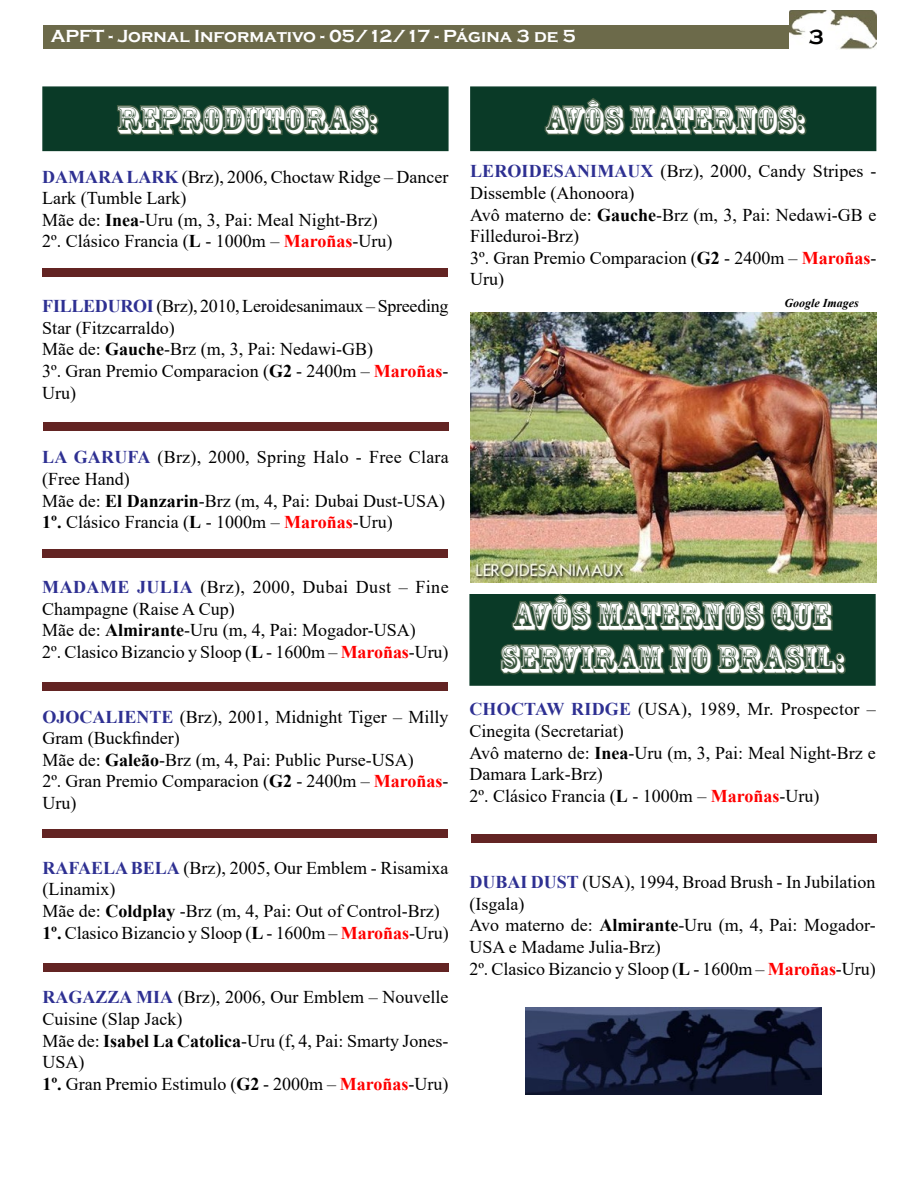
<style>
.page{position:relative;width:918px;height:1188px;background:#fff}
.page>*{position:absolute;margin:0;border:0;box-sizing:border-box;transform-origin:0 0}
.t1{font:36px/43.2px "Rosewood Std";color:#fff;text-align:center}
.t2{font:700 21px "Copperplate Gothic";color:#000}
.t3{font:18px/21.6px "Times New Roman";color:#000}
.t4{font:700 18px "Copperplate Gothic";color:#fff}
.t5{font:italic 700 12px "Times New Roman";color:#000}
.s1{font-weight:700;color:#2e3092}
.s2{font-weight:700}
.s3{font-weight:700;color:#f00}
</style>
<div class="page">
<div style="left:43px;top:26px;width:746px;height:23px;background:#6c6a4a"></div>
<img style="left:789px;top:10px;width:87px;height:40px">
<div style="left:469px;top:594px;width:407px;height:92px;background:#0a3a27;border:2px solid #0a3a27"></div>
<svg style="left:498px;top:593px;width:349px;height:93px"></svg>
<div style="left:42px;top:268px;width:406px;height:9px;background:#632423"></div>
<div style="left:43px;top:422px;width:406px;height:9px;background:#632423"></div>
<div style="left:42px;top:86px;width:407px;height:65px;background:#0a3a27;border:2px solid #0a3a27"></div>
<svg style="left:115px;top:86px;width:265px;height:66px"></svg>
<div style="left:42px;top:549px;width:406px;height:9px;background:#632423"></div>
<div style="left:43px;top:682px;width:405px;height:9px;background:#632423"></div>
<div style="left:42px;top:829px;width:406px;height:9px;background:#632423"></div>
<div style="left:43px;top:963px;width:406px;height:9px;background:#632423"></div>
<div style="left:470px;top:86px;width:406px;height:65px;background:#0a3a27;border:2px solid #0a3a27"></div>
<svg style="left:542px;top:86px;width:266px;height:66px"></svg>
<img style="left:470px;top:313px;width:406px;height:270px">
<img style="left:525px;top:1008px;width:296px;height:87px">
<div style="left:471px;top:834px;width:405px;height:9px;background:#632423"></div>
<p class="t4" style="left:51px;top:27px;width:526px">APFT - Jornal Informativo - 05/12/17 - Página 3 de 5</p>
<p class="t2" style="left:809px;top:25px;width:16px">3</p>
<h1 class="t1" style="left:117px;top:98px;width:261px">REPRODUTORAS:</h1>
<p class="t3" style="left:42px;top:165px;width:408px"><span class="s1">DAMARA LARK</span> (Brz), 2006, Choctaw Ridge – Dancer Lark (Tumble Lark)<br>Mãe de: <span class="s2">Inea</span>-Uru (m, 3, Pai: Meal Night-Brz)<br>2º. Clásico Francia (<span class="s2">L</span> - 1000m – <span class="s3">Maroñas</span>-Uru)</p>
<p class="t3" style="left:42px;top:295px;width:408px"><span class="s1">FILLEDUROI</span> (Brz), 2010, Leroidesanimaux – Spreeding Star (Fitzcarraldo)<br>Mãe de: <span class="s2">Gauche</span>-Brz (m, 3, Pai: Nedawi-GB)<br>3º. Gran Premio Comparacion (<span class="s2">G2</span> - 2400m – <span class="s3">Maroñas</span>-Uru)</p>
<p class="t3" style="left:42px;top:446px;width:408px"><span class="s1">LA GARUFA</span> (Brz), 2000, Spring Halo - Free Clara (Free Hand)<br>Mãe de: <span class="s2">El Danzarin</span>-Brz (m, 4, Pai: Dubai Dust-USA)<br><span class="s2">1º.</span> Clásico Francia (<span class="s2">L</span> - 1000m – <span class="s3">Maroñas</span>-Uru)</p>
<p class="t3" style="left:42px;top:576px;width:408px"><span class="s1">MADAME JULIA</span> (Brz), 2000, Dubai Dust – Fine Champagne (Raise A Cup)<br>Mãe de: <span class="s2">Almirante</span>-Uru (m, 4, Pai: Mogador-USA)<br>2º. Clasico Bizancio y Sloop (<span class="s2">L</span> - 1600m – <span class="s3">Maroñas</span>-Uru)</p>
<p class="t3" style="left:42px;top:705px;width:408px"><span class="s1">OJOCALIENTE</span> (Brz), 2001, Midnight Tiger – Milly Gram (Buckfinder)<br>Mãe de: <span class="s2">Galeão</span>-Brz (m, 4, Pai: Public Purse-USA)<br>2º. Gran Premio Comparacion (<span class="s2">G2</span> - 2400m – <span class="s3">Maroñas</span>-Uru)</p>
<p class="t3" style="left:42px;top:856px;width:408px"><span class="s1">RAFAELA BELA</span> (Brz), 2005, Our Emblem - Risamixa (Linamix)<br>Mãe de: <span class="s2">Coldplay</span> -Brz (m, 4, Pai: Out of Control-Brz)<br><span class="s2">1º.</span> Clasico Bizancio y Sloop (<span class="s2">L</span> - 1600m – <span class="s3">Maroñas</span>-Uru)</p>
<p class="t3" style="left:42px;top:986px;width:408px"><span class="s1">RAGAZZA MIA</span> (Brz), 2006, Our Emblem – Nouvelle Cuisine (Slap Jack)<br>Mãe de: <span class="s2">Isabel La Catolica</span>-Uru (f, 4, Pai: Smarty Jones-USA)<br><span class="s2">1º.</span> Gran Premio Estimulo (<span class="s2">G2</span> - 2000m – <span class="s3">Maroñas</span>-Uru)</p>
<h1 class="t1" style="left:545px;top:98px;width:261px">AVÔS MATERNOS:</h1>
<p class="t3" style="left:470px;top:160px;width:408px"><span class="s1">LEROIDESANIMAUX</span> (Brz), 2000, Candy Stripes -<br>Dissemble (Ahonoora)<br>Avô materno de: <span class="s2">Gauche</span>-Brz (m, 3, Pai: Nedawi-GB e<br>Filleduroi-Brz)<br>3º. Gran Premio Comparacion (<span class="s2">G2</span> - 2400m – <span class="s3">Maroñas</span>-<br>Uru)</p>
<p class="t5" style="left:784px;top:294px;width:76px">Google Images</p>
<h1 class="t1" style="left:500px;top:594px;width:345px">AVÔS MATERNOS QUE<br>SERVIRAM NO BRASIL:</h1>
<p class="t3" style="left:469px;top:698px;width:408px"><span class="s1">CHOCTAW RIDGE</span> (USA), 1989, Mr. Prospector – Cinegita (Secretariat)<br>Avô materno de: <span class="s2">Inea</span>-Uru (m, 3, Pai: Meal Night-Brz e Damara Lark-Brz)<br>2º. Clásico Francia (<span class="s2">L</span> - 1000m – <span class="s3">Maroñas</span>-Uru)</p>
<p class="t3" style="left:469px;top:871px;width:408px"><span class="s1">DUBAI DUST</span> (USA), 1994, Broad Brush - In Jubilation (Isgala)<br>Avo materno de: <span class="s2">Almirante</span>-Uru (m, 4, Pai: Mogador-USA e Madame Julia-Brz)<br>2º. Clasico Bizancio y Sloop (<span class="s2">L</span> - 1600m – <span class="s3">Maroñas</span>-Uru)</p>
</div>
